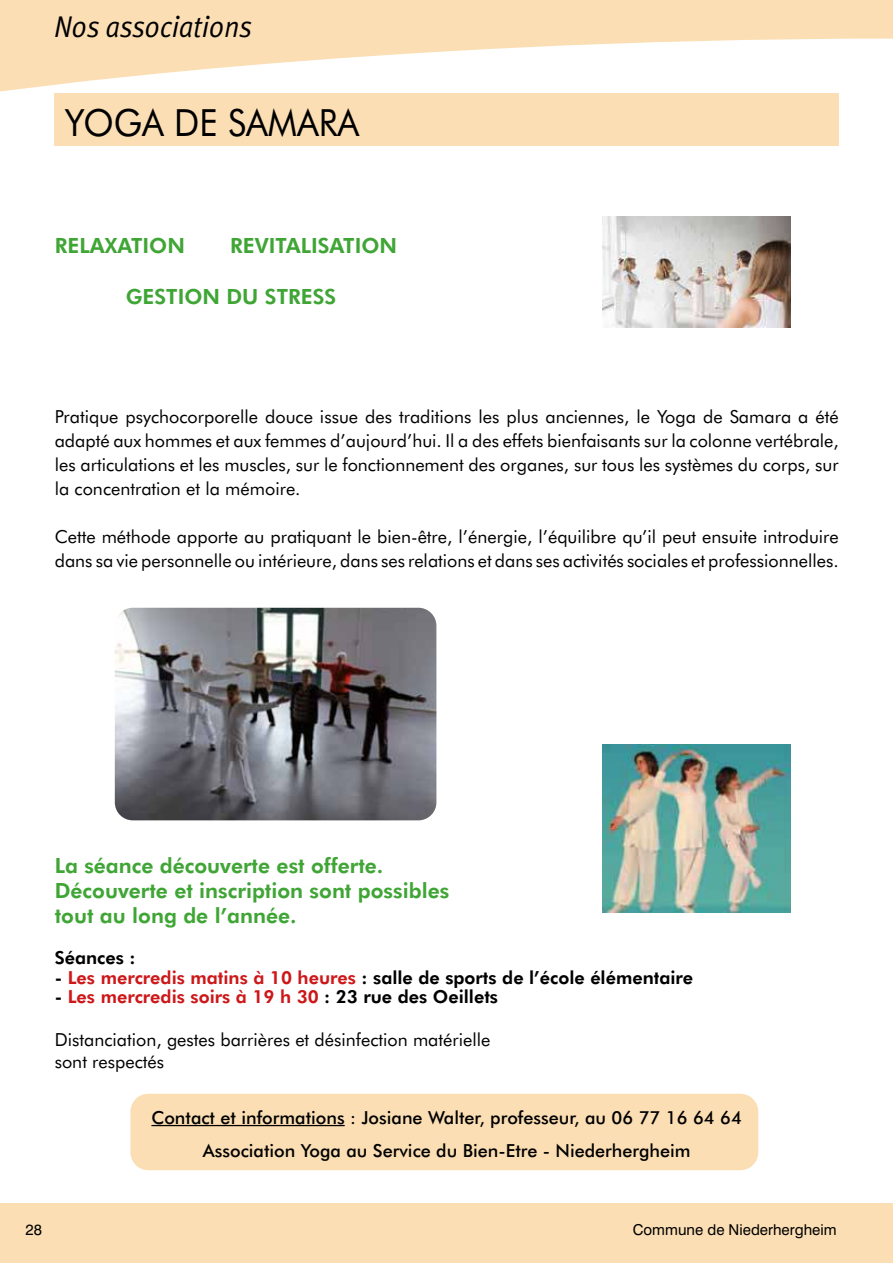
<style>
.page{position:relative;width:893px;height:1263px;background:#fff}
.page>*{position:absolute;margin:0;border:0;box-sizing:border-box;transform-origin:0 0}
.t1{font:37.5px "Futura BT";color:#000;scale:.93 1}
.t2{font:italic 30px "Meta Plus Normal";color:#000;scale:.93 1}
.t3{font:800 21px/25.2px "Futura BT";color:#3fa535}
.t4{font:18px/24px "Futura BT";color:#000}
.t5{font:500 18px/33px "Futura BT";color:#000;text-align:center}
.t6{font:800 18px "Futura BT";color:#000}
.t7{font:800 18px "Futura BT";color:#cd1719}
.t8{font:15px "Swiss 721 BT";color:#000}
.s1{color:#cd1719}
.s2{color:#000}
</style>
<div class="page">
<svg style="left:0;top:0;width:893px;height:94px;fill:#fbdeb3"></svg>
<div style="left:0;top:1203px;width:893px;height:60px;background:#fbdeb3"></div>
<div style="left:54px;top:94px;width:785px;height:52px;background:#fbdeb3"></div>
<div style="left:130px;top:1094px;width:628px;height:76px;background:#fbdeb3;border-radius:18px"></div>
<hr style="left:151px;top:1125px;width:194px;height:1px;background:#000">
<img style="left:603px;top:217px;width:188px;height:110px">
<img style="left:115px;top:608px;width:321px;height:212px">
<img style="left:603px;top:744px;width:187px;height:169px">
<h2 class="t2" style="left:54px;top:9px;width:214px">Nos associations</h2>
<h1 class="t1" style="left:65px;top:100px;width:318px">YOGA DE SAMARA</h1>
<p class="t3" style="left:55px;top:233px;width:132px">RELAXATION</p>
<p class="t3" style="left:230px;top:233px;width:168px">REVITALISATION</p>
<p class="t3" style="left:126px;top:284px;width:212px">GESTION DU STRESS</p>
<p class="t4" style="left:55px;top:404px;width:786px;text-align:justify">Pratique psychocorporelle douce issue des traditions les plus anciennes, le Yoga de Samara a été adapté aux hommes et aux femmes d’aujourd’hui. Il a des effets bienfaisants sur la colonne vertébrale, les articulations et les muscles, sur le fonctionnement des organes, sur tous les systèmes du corps, sur la concentration et la mémoire.</p>
<p class="t4" style="left:55px;top:524px;width:785px">Cette méthode apporte au pratiquant le bien-être, l’énergie, l’équilibre qu’il peut ensuite introduire dans sa vie personnelle ou intérieure, dans ses relations et dans ses activités sociales et professionnelles.</p>
<p class="t3" style="left:55px;top:852px;width:396px">La séance découverte est offerte.<br>Découverte et inscription sont possibles tout au long de l’année.</p>
<p class="t6" style="left:55px;top:947px;width:82px">Séances :</p>
<p class="t6" style="left:55px;top:966px;width:640px">- <span class="s1">Les mercredis matins à 10 heures</span> : salle de sports de l’école élémentaire</p>
<p class="t7" style="left:55px;top:986px;width:445px"><span class="s2">-</span> Les mercredis soirs à 19 h 30 <span class="s2">: 23 rue des Oeillets</span></p>
<p class="t4" style="left:55px;top:1029px;width:437px;line-height:21.6px">Distanciation, gestes barrières et désinfection matérielle sont respectés</p>
<p class="t5" style="left:151px;top:1100px;width:592px">Contact et informations : Josiane Walter, professeur, au 06 77 16 64 64<br>Association Yoga au Service du Bien-Etre - Niederhergheim</p>
<p class="t8" style="left:26px;top:1220px;width:18px">28</p>
<p class="t8" style="left:633px;top:1221px;width:205px">Commune de Niederhergheim</p>
</div>
